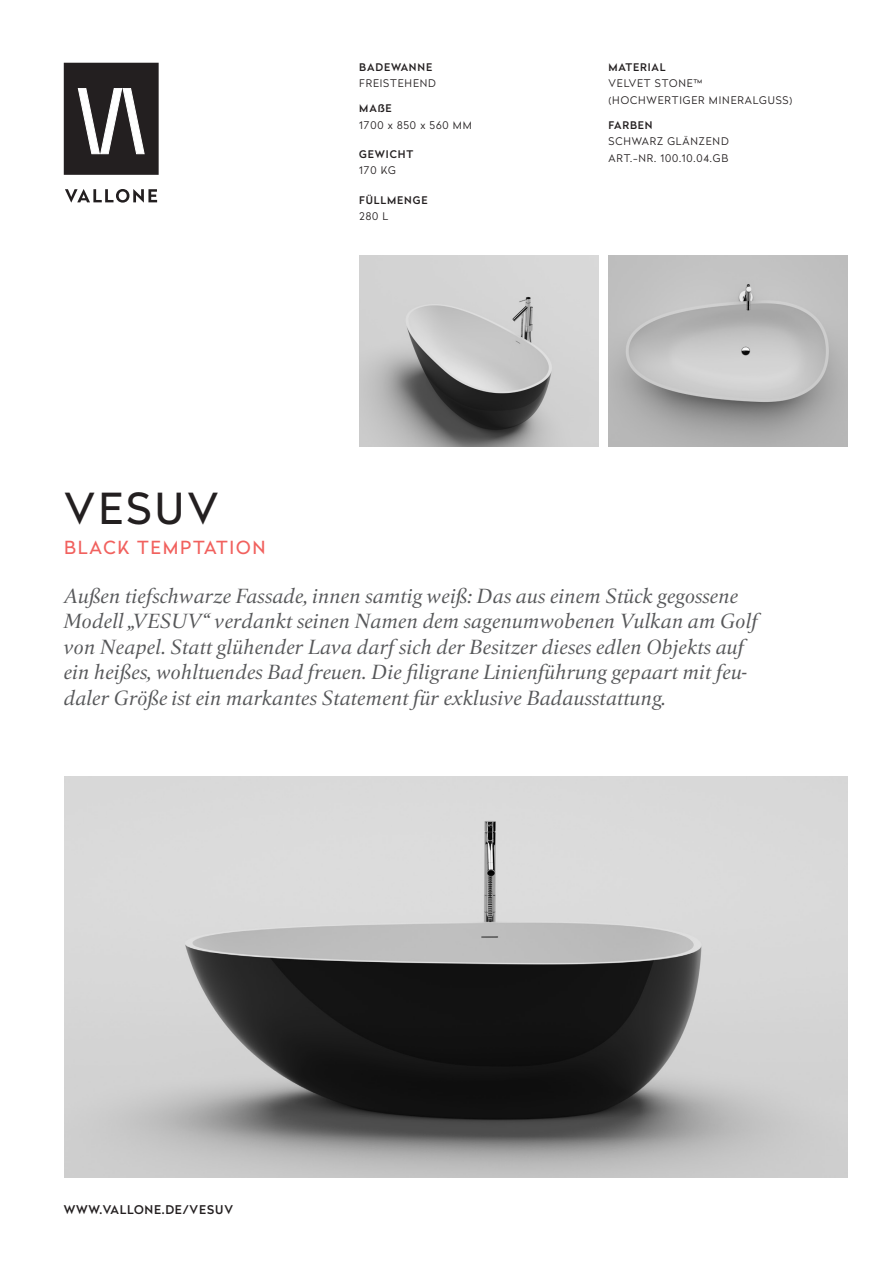
<style>
.page{position:relative;width:893px;height:1263px;background:#fff}
.page>*{position:absolute;margin:0;border:0;box-sizing:border-box;transform-origin:0 0}
.t1{font:42.6px "Radikal";letter-spacing:.08em;color:#231f20}
.t2{font:italic 21px/25.5px "Quant";color:#57585a}
.t3{font:18px "Radikal";letter-spacing:.1em;color:#f1615e}
.t4{font:500 12px "Radikal";letter-spacing:.06em;color:#231f20}
.t5{font:300 10.5px "Radikal";letter-spacing:.08em;color:#231f20}
.t6{font:500 10.5px "Radikal";letter-spacing:.08em;color:#231f20}
</style>
<div class="page">
<img style="left:65px;top:776px;width:783px;height:402px">
<img style="left:359px;top:255px;width:239px;height:192px">
<img style="left:608px;top:255px;width:240px;height:192px">
<svg style="left:65px;top:189px;width:92px;height:14px"></svg>
<div style="left:65px;top:64px;width:92px;height:109px;background:#231f20"></div>
<div style="left:64px;top:63px;width:95px;height:112px;border:3px solid #231f20"></div>
<svg style="left:78px;top:88px;width:67px;height:66px"></svg>
<p class="t6" style="left:359px;top:59px;width:74px">BADEWANNE</p>
<p class="t5" style="left:359px;top:76px;width:78px">FREISTEHEND</p>
<p class="t6" style="left:359px;top:101px;width:34px">MAßE</p>
<p class="t5" style="left:359px;top:118px;width:114px">1700 x 850 x 560 MM</p>
<p class="t6" style="left:359px;top:146px;width:55px">GEWICHT</p>
<p class="t5" style="left:359px;top:163px;width:38px">170 KG</p>
<p class="t6" style="left:359px;top:192px;width:70px">FÜLLMENGE</p>
<p class="t5" style="left:359px;top:209px;width:30px">280 L</p>
<p class="t6" style="left:608px;top:59px;width:59px">MATERIAL</p>
<p class="t5" style="left:608px;top:76px;width:95px">VELVET STONE™</p>
<p class="t5" style="left:608px;top:92px;width:185px">(HOCHWERTIGER MINERALGUSS)</p>
<p class="t6" style="left:608px;top:117px;width:46px">FARBEN</p>
<p class="t5" style="left:608px;top:134px;width:122px">SCHWARZ GLÄNZEND</p>
<p class="t5" style="left:608px;top:151px;width:121px">ART.-NR. 100.10.04.GB</p>
<p class="t1" style="left:65px;top:479px;width:155px">VESUV</p>
<p class="t3" style="left:64px;top:535px;width:203px">BLACK TEMPTATION</p>
<p class="t2" style="left:64px;top:583px;width:695px">Außen tiefschwarze Fassade, innen samtig weiß: Das aus einem Stück gegossene Modell „VESUV“ verdankt seinen Namen dem sagenumwobenen Vulkan am Golf von Neapel. Statt glühender Lava darf sich der Besitzer dieses edlen Objekts auf ein heißes, wohltuendes Bad freuen. Die filigrane Linienführung gepaart mit feu&shy;daler Größe ist ein markantes Statement für exklusive Badausstattung.</p>
<p class="t4" style="left:64px;top:1201px;width:171px">WWW.VALLONE.DE/VESUV</p>
</div>
